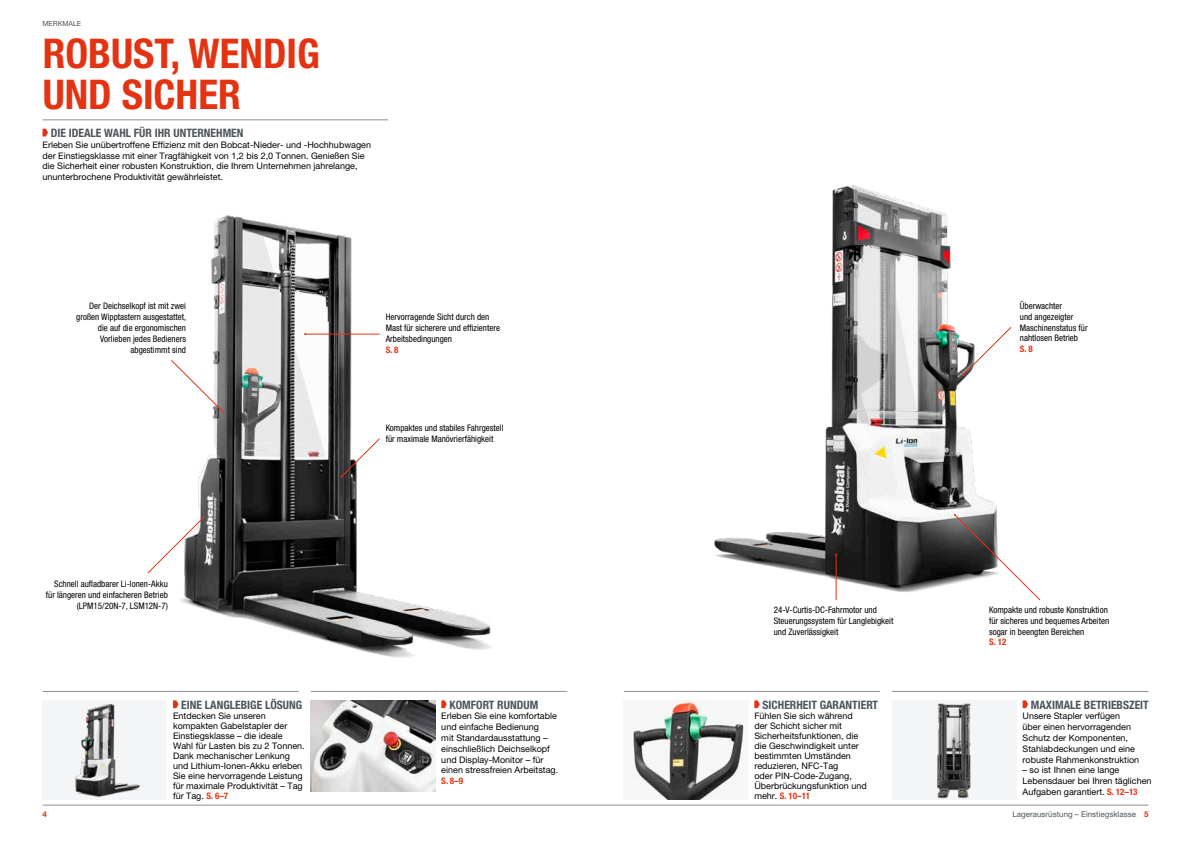
<style>
.page{position:relative;width:1191px;height:842px;background:#fff}
.page>*{position:absolute;margin:0;border:0;box-sizing:border-box;transform-origin:0 0}
.t1{font:700 condensed 41px/40.4px "Helvetica Neue LT Pro";color:#e43312}
.t2{font:700 condensed 11.6px "Helvetica Neue LT Pro";color:#4c555c}
.t3{font:9px/10px "Helvetica Neue LT Pro";color:#000}
.t4{font:condensed 9px/10.8px "Helvetica Neue LT Pro";color:#000}
.t5{font:700 condensed 9px "Helvetica Neue LT Pro";color:#e43312}
.t6{font:8px "Helvetica Neue LT Pro";color:#4c555c}
.t7{font:700 8px "Helvetica Neue LT Pro";color:#e43312}
.t8{font:7px "Helvetica Neue LT Pro";color:#4c555c}
.s1{font-weight:700;font-stretch:condensed;color:#e43312}
.s2{font-weight:700;color:#e43312}
</style>
<div class="page">
<hr style="left:43px;top:805px;width:1105px;height:1px;background:#8b9296">
<img style="left:148px;top:215px;width:420px;height:515px">
<hr style="left:43px;top:691px;width:256px;height:1px;background:#8b9296">
<hr style="left:624px;top:691px;width:256px;height:1px;background:#8b9296">
<hr style="left:311px;top:691px;width:256px;height:1px;background:#8b9296">
<img style="left:629px;top:700px;width:117px;height:99px">
<hr style="left:892px;top:691px;width:256px;height:1px;background:#8b9296">
<div style="left:43px;top:700px;width:124px;height:99px;background:#f4f5f6"></div>
<img style="left:75px;top:704px;width:65px;height:93px">
<div style="left:892px;top:700px;width:125px;height:99px;background:#f4f5f6"></div>
<img style="left:937px;top:703px;width:34px;height:96px">
<img style="left:714px;top:185px;width:298px;height:415px">
<img style="left:311px;top:700px;width:124px;height:91px">
<svg style="left:754px;top:700px;width:6px;height:8px"></svg>
<svg style="left:173px;top:700px;width:5px;height:8px"></svg>
<hr style="left:43px;top:120px;width:345px;height:1px;background:#8b9296">
<svg style="left:43px;top:129px;width:5px;height:7px"></svg>
<svg style="left:1022px;top:700px;width:6px;height:8px"></svg>
<hr style="left:836px;top:555px;width:1px;height:45px;background:#e43312">
<svg style="left:962px;top:327px;width:49px;height:49px"></svg>
<svg style="left:953px;top:514px;width:87px;height:86px"></svg>
<hr style="left:305px;top:334px;width:74px;height:1px;background:#e43312">
<svg style="left:340px;top:438px;width:40px;height:40px"></svg>
<svg style="left:147px;top:516px;width:58px;height:57px"></svg>
<svg style="left:171px;top:360px;width:53px;height:53px"></svg>
<svg style="left:441px;top:700px;width:6px;height:8px"></svg>
<p class="t8" style="left:43px;top:19px;width:40px">MERKMALE</p>
<h1 class="t1" style="left:43px;top:33px;width:279px">ROBUST, WENDIG<br>UND SICHER</h1>
<p class="t2" style="left:51px;top:126px;width:194px">DIE IDEALE WAHL FÜR IHR UNTERNEHMEN</p>
<p class="t3" style="left:43px;top:139px;width:330px;line-height:10.8px">Erleben Sie unübertroffene Effizienz mit den Bobcat-Nieder- und -Hochhubwagen der Einstiegsklasse mit einer Tragfähigkeit von 1,2 bis 2,0 Tonnen. Genießen Sie die Sicherheit einer robusten Konstruktion, die Ihrem Unternehmen jahrelange, ununterbrochene Produktivität gewährleistet.</p>
<p class="t4" style="left:76px;top:301px;width:112px;text-align:right">Der Deichselkopf ist mit zwei großen Wipptastern ausgestattet, die auf die ergonomischen<br>Vorlieben jedes Bedieners abgestimmt sind</p>
<p class="t4" style="left:386px;top:312px;width:116px">Hervorragende Sicht durch den<br>Mast für sicherere und effizientere<br>Arbeitsbedingungen</p>
<p class="t5" style="left:386px;top:344px;width:14px">S. 8</p>
<p class="t4" style="left:386px;top:423px;width:119px">Kompaktes und stabiles Fahrgestell für maximale Manövrierfähigkeit</p>
<p class="t4" style="left:46px;top:578px;width:124px;text-align:right">Schnell aufladbarer Li-Ionen-Akku für längeren und einfacheren Betrieb (LPM15/20N-7, LSM12N-7)</p>
<p class="t7" style="left:43px;top:809px;width:6px">4</p>
<p class="t2" style="left:181px;top:697px;width:122px">EINE LANGLEBIGE LÖSUNG</p>
<p class="t3" style="left:173px;top:710px;width:133px">Entdecken Sie unseren kompakten Gabelstapler der<br>Einstiegsklasse – die ideale<br>Wahl für Lasten bis zu 2 Tonnen.<br>Dank mechanischer Lenkung und Lithium-Ionen-Akku erleben<br>Sie eine hervorragende Leistung für maximale Produktivität – Tag für Tag. <span class="s1">S. 6–7</span></p>
<p class="t2" style="left:449px;top:697px;width:90px">KOMFORT RUNDUM</p>
<p class="t3" style="left:441px;top:711px;width:118px;line-height:10.8px">Erleben Sie eine komfortable und einfache Bedienung<br>mit Standardausstattung – einschließlich Deichselkopf und Display-Monitor – für einen stressfreien Arbeitstag.</p>
<p class="t5" style="left:441px;top:776px;width:23px">S. 8–9</p>
<p class="t4" style="left:1020px;top:300px;width:69px">Überwachter<br>und angezeigter<br>Maschinenstatus für nahtlosen Betrieb</p>
<p class="t5" style="left:1020px;top:344px;width:14px">S. 8</p>
<p class="t4" style="left:773px;top:604px;width:121px">24-V-Curtis-DC-Fahrmotor und<br>Steuerungssystem für Langlebigkeit und Zuverlässigkeit</p>
<p class="t2" style="left:762px;top:697px;width:117px">SICHERHEIT GARANTIERT</p>
<p class="t3" style="left:754px;top:710px;width:114px">Fühlen Sie sich während der Schicht sicher mit<br>Sicherheitsfunktionen, die die Geschwindigkeit unter bestimmten Umständen reduzieren, NFC-Tag<br>oder PIN-Code-Zugang,<br>Überbrückungsfunktion und mehr. <span class="s1">S. 10–11</span></p>
<p class="t4" style="left:989px;top:604px;width:122px">Kompakte und robuste Konstruktion für sicheres und bequemes Arbeiten sogar in beengten Bereichen</p>
<p class="t5" style="left:989px;top:637px;width:19px">S. 12</p>
<p class="t2" style="left:1031px;top:697px;width:119px">MAXIMALE BETRIEBSZEIT</p>
<p class="t3" style="left:1022px;top:711px;width:118px;line-height:10.8px">Unsere Stapler verfügen über einen hervorragenden<br>Schutz der Komponenten,<br>Stahlabdeckungen und eine robuste Rahmenkonstruktion</p>
<p class="t3" style="left:1022px;top:765px;width:130px;line-height:10.8px">– so ist Ihnen eine lange<br>Lebensdauer bei Ihren täglichen<br>Aufgaben garantiert. <span class="s1">S. 12–13</span></p>
<p class="t6" style="left:1012px;top:810px;width:137px">Lagerausrüstung – Einstiegsklasse <span class="s2">5</span></p>
</div>
